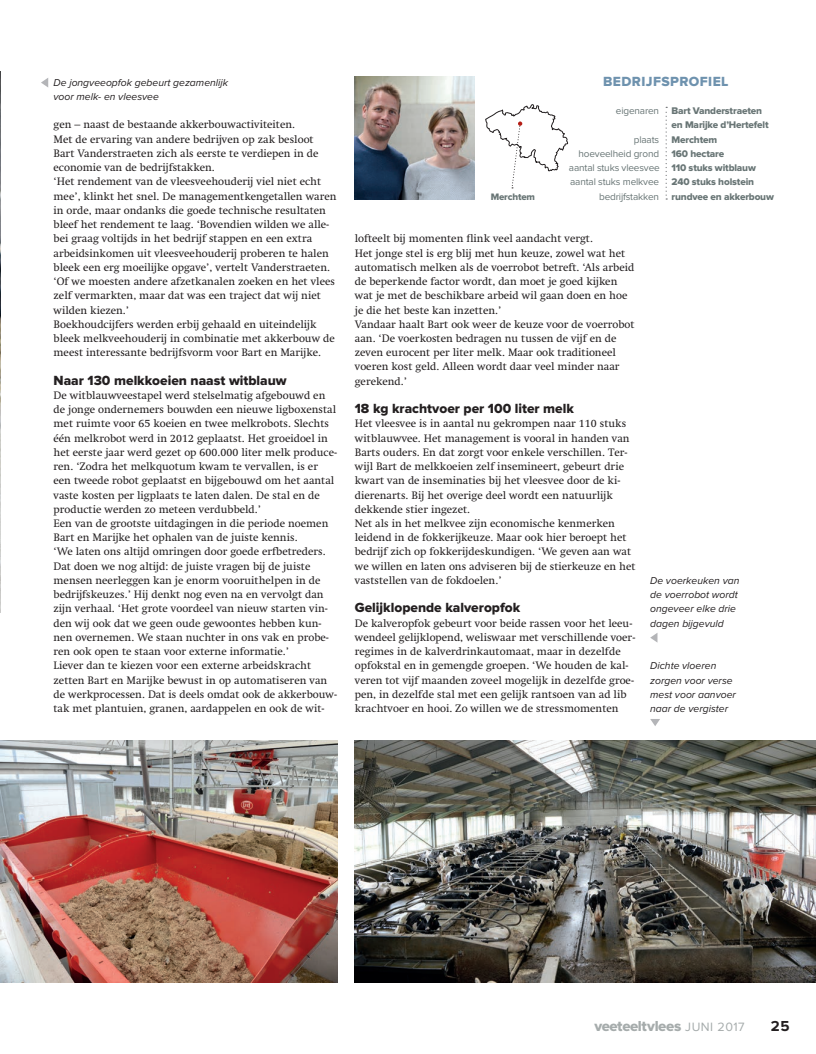
<style>
.page{position:relative;width:816px;height:1054px;background:#fff}
.page>*{position:absolute;margin:0;border:0;box-sizing:border-box;transform-origin:0 0}
.t1{font:15px "Proxima Nova Extrabld";letter-spacing:-.025em;color:#a6acac}
.t2{font:700 15px "Proxima Nova";color:#231f20}
.t3{font:13.75px "Proxima Nova Extrabld";color:#231f20}
.t4{font:13.75px "Proxima Nova Extrabld";color:#6e92ae}
.t5{font:11px/14.2px "Swift LT Pro";color:#231f20}
.t6{font:italic 10.38px/14.2px "Proxima Nova";color:#231f20}
.t7{font:10px/14.2px "Proxima Nova";letter-spacing:-.015em;color:#687575}
.t8{font:10px "Proxima Nova Extrabld";letter-spacing:-.015em;color:#687575}
.t9{font:9.75px "Proxima Nova Extrabld";letter-spacing:-.015em;color:#687575}
.s1{font-family:"Proxima Nova"}
.s2{font-family:"Proxima Nova Extrabld"}
.s3{font-family:"Proxima Nova";font-size:12.5px}
</style>
<div class="page">
<img style="left:0;top:71px;width:1px;height:541px">
<img style="left:355px;top:77px;width:119px;height:122px">
<img style="left:355px;top:740px;width:461px;height:242px">
<img style="left:0;top:740px;width:337px;height:242px">
<svg style="left:665px;top:107px;width:2px;height:92px"></svg>
<svg style="left:650px;top:719px;width:10px;height:7px"></svg>
<svg style="left:650px;top:633px;width:7px;height:9px"></svg>
<svg style="left:41px;top:78px;width:7px;height:9px"></svg>
<svg style="left:485px;top:104px;width:83px;height:84px"></svg>
<p class="t6" style="left:54px;top:75px;width:176px">De jongveeopfok gebeurt gezamenlijk voor melk- en vleesvee</p>
<p class="t5" style="left:54px;top:118px;width:285px">gen – naast de bestaande akkerbouwactiviteiten.<br>Met de ervaring van andere bedrĳven op zak besloot Bart Vanderstraeten zich als eerste te verdiepen in de economie van de bedrĳfstakken.<br>‘Het rendement van de vleesveehouderĳ viel niet echt mee’, klinkt het snel. De managementkengetallen waren in orde, maar ondanks die goede technische resultaten bleef het rendement te laag. ‘Bovendien wilden we alle&shy;bei graag voltĳds in het bedrĳf stappen en een extra arbeidsinkomen uit vleesveehouderĳ proberen te halen bleek een erg moeilĳke opgave’, vertelt Vanderstraeten. ‘Of we moesten andere afzetkanalen zoeken en het vlees zelf vermarkten, maar dat was een traject dat wĳ niet wilden kiezen.’<br>Boekhoudcĳfers werden erbĳ gehaald en uiteindelĳk bleek melkveehouderĳ in combinatie met akkerbouw de meest interessante bedrĳfsvorm voor Bart en Marĳke.</p>
<p class="t3" style="left:54px;top:372px;width:235px">Naar 130 melkkoeien naast witblauw</p>
<p class="t5" style="left:54px;top:388px;width:285px">De witblauwveestapel werd stelselmatig afgebouwd en de jonge ondernemers bouwden een nieuwe ligboxenstal met ruimte voor 65 koeien en twee melkrobots. Slechts één melkrobot werd in 2012 geplaatst. Het groeidoel in het eerste jaar werd gezet op 600.000 liter melk produce&shy;ren. ‘Zodra het melkquotum kwam te vervallen, is er een tweede robot geplaatst en bĳgebouwd om het aantal vaste kosten per ligplaats te laten dalen. De stal en de productie werden zo meteen verdubbeld.’<br>Een van de grootste uitdagingen in die periode noemen Bart en Marĳke het ophalen van de juiste kennis.<br>‘We laten ons altĳd omringen door goede erfbetreders.<br>Dat doen we nog altĳd: de juiste vragen bĳ de juiste mensen neerleggen kan je enorm vooruithelpen in de bedrĳfskeuzes.’ Hĳ denkt nog even na en vervolgt dan zĳn verhaal. ‘Het grote voordeel van nieuw starten vin&shy;den wĳ ook dat we geen oude gewoontes hebben kun&shy;nen overnemen. We staan nuchter in ons vak en probe&shy;ren ook open te staan voor externe informatie.’<br>Liever dan te kiezen voor een externe arbeidskracht zetten Bart en Marĳke bewust in op automatiseren van de werkprocessen. Dat is deels omdat ook de akkerbouw&shy;tak met plantuien, granen, aardappelen en ook de wit-</p>
<p class="t9" style="left:491px;top:191px;width:46px">Merchtem</p>
<p class="t4" style="left:603px;top:73px;width:127px">BEDRIJFSPROFIEL</p>
<p class="t8" style="left:616px;top:105px;width:148px"><span class="s1">eigenaren</span> Bart Vanderstraeten</p>
<p class="t8" style="left:671px;top:119px;width:99px">en Marijke d’Hertefelt</p>
<p class="t8" style="left:634px;top:134px;width:85px"><span class="s1">plaats</span> Merchtem</p>
<p class="t7" style="left:569px;top:147px;width:188px;text-indent:10px">hoeveelheid grond <span class="s2">160 hectare<br></span>aantal stuks vleesvee <span class="s2">110 stuks witblauw </span>aantal stuks melkvee <span class="s2">240 stuks holstein</span></p>
<p class="t8" style="left:599px;top:190px;width:176px"><span class="s1">bedrijfstakken</span> rundvee en akkerbouw</p>
<p class="t5" style="left:355px;top:231px;width:281px">lofteelt bĳ momenten flink veel aandacht vergt.<br>Het jonge stel is erg blĳ met hun keuze, zowel wat het automatisch melken als de voerrobot betreft. ‘Als arbeid de beperkende factor wordt, dan moet je goed kĳken wat je met de beschikbare arbeid wil gaan doen en hoe je die het beste kan inzetten.’<br>Vandaar haalt Bart ook weer de keuze voor de voerrobot aan. ‘De voerkosten bedragen nu tussen de vĳf en de zeven eurocent per liter melk. Maar ook traditioneel voeren kost geld. Alleen wordt daar veel minder naar gerekend.’</p>
<p class="t3" style="left:355px;top:400px;width:221px">18 kg krachtvoer per 100 liter melk</p>
<p class="t5" style="left:355px;top:416px;width:282px">Het vleesvee is in aantal nu gekrompen naar 110 stuks witblauwvee. Het management is vooral in handen van Barts ouders. En dat zorgt voor enkele verschillen. Ter&shy;wĳl Bart de melkkoeien zelf insemineert, gebeurt drie kwart van de inseminaties bĳ het vleesvee door de ki&shy;dierenarts. Bĳ het overige deel wordt een natuurlĳk dekkende stier ingezet.<br>Net als in het melkvee zĳn economische kenmerken leidend in de fokkerĳkeuze. Maar ook hier beroept het bedrĳf zich op fokkerĳdeskundigen. ‘We geven aan wat we willen en laten ons adviseren bĳ de stierkeuze en het vaststellen van de fokdoelen.’</p>
<p class="t3" style="left:355px;top:599px;width:167px">Gelijklopende kalveropfok</p>
<p class="t5" style="left:355px;top:615px;width:282px">De kalveropfok gebeurt voor beide rassen voor het leeu&shy;wendeel gelĳklopend, weliswaar met verschillende voer&shy;regimes in de kalverdrinkautomaat, maar in dezelfde opfokstal en in gemengde groepen. ‘We houden de kal&shy;veren tot vĳf maanden zoveel mogelĳk in dezelfde groe&shy;pen, in dezelfde stal met een gelĳk rantsoen van ad lib krachtvoer en hooi. Zo willen we de stressmomenten</p>
<p class="t6" style="left:650px;top:573px;width:91px">De voerkeuken van de voerrobot wordt ongeveer elke drie dagen bijgevuld</p>
<p class="t6" style="left:650px;top:658px;width:87px">Dichte vloeren zorgen voor verse mest voor aanvoer naar de vergister</p>
<h1 class="t1" style="left:594px;top:1017px;width:152px">veeteeltvlees <span class="s3">JUNI 2017</span></h1>
<h1 class="t2" style="left:771px;top:1017px;width:20px">25</h1>
</div>
